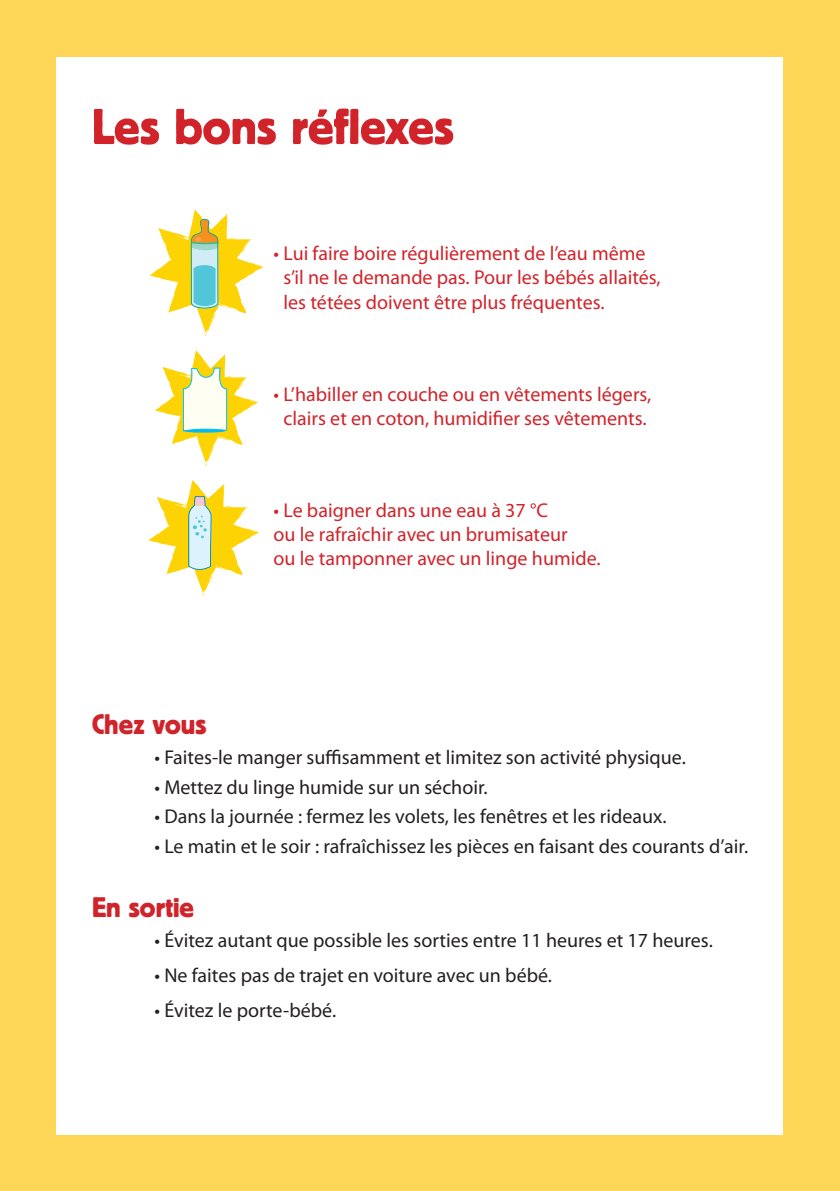
<style>
.page{position:relative;width:840px;height:1191px;background:#fff}
.page>*{position:absolute;margin:0;border:0;box-sizing:border-box;transform-origin:0 0}
.t1{font:50px "Block BE";color:#d1232a}
.t2{font:28px "Block BE";color:#d1232a}
.t3{font:20px "Myriad Pro";color:#231f20}
.t4{font:20px/24px "Myriad Pro";color:#d1232a}
</style>
<div class="page">
<div style="left:0;top:0;width:839px;height:1191px;background:#fed759"></div>
<div style="left:57px;top:57px;width:725px;height:1077px;background:#fff"></div>
<svg style="left:148px;top:480px;width:111px;height:116px"></svg>
<svg style="left:149px;top:209px;width:115px;height:127px"></svg>
<svg style="left:155px;top:350px;width:103px;height:116px"></svg>
<p class="t1" style="left:92px;top:99px;width:363px">Les bons réflexes</p>
<p class="t4" style="left:283px;top:241px;width:378px;text-indent:-10px">• Lui faire boire régulièrement de l’eau même s’il ne le demande pas. Pour les bébés allaités, les tétées doivent être plus fréquentes.</p>
<p class="t4" style="left:273px;top:381px;width:379px;text-align:center">• L’habiller en couche ou en vêtements légers, clairs et en coton, humidifier ses vêtements.</p>
<p class="t4" style="left:273px;top:497px;width:328px">• Le baigner dans une eau à 37 °C<br>ou le rafraîchir avec un brumisateur<br>ou le tamponner avec un linge humide.</p>
<p class="t2" style="left:92px;top:709px;width:116px">Chez vous</p>
<p class="t3" style="left:154px;top:745px;width:532px">• Faites-le manger suffisamment et limitez son activité physique.</p>
<p class="t3" style="left:154px;top:774px;width:334px">• Mettez du linge humide sur un séchoir.</p>
<p class="t3" style="left:154px;top:804px;width:513px">• Dans la journée : fermez les volets, les fenêtres et les rideaux.</p>
<p class="t3" style="left:154px;top:834px;width:595px">• Le matin et le soir : rafraîchissez les pièces en faisant des courants d’air.</p>
<p class="t2" style="left:92px;top:891px;width:104px">En sortie</p>
<p class="t3" style="left:154px;top:927px;width:559px">• Évitez autant que possible les sorties entre 11 heures et 17 heures.</p>
<p class="t3" style="left:154px;top:963px;width:399px">• Ne faites pas de trajet en voiture avec un bébé.</p>
<p class="t3" style="left:154px;top:998px;width:183px">• Évitez le porte-bébé.</p>
</div>
